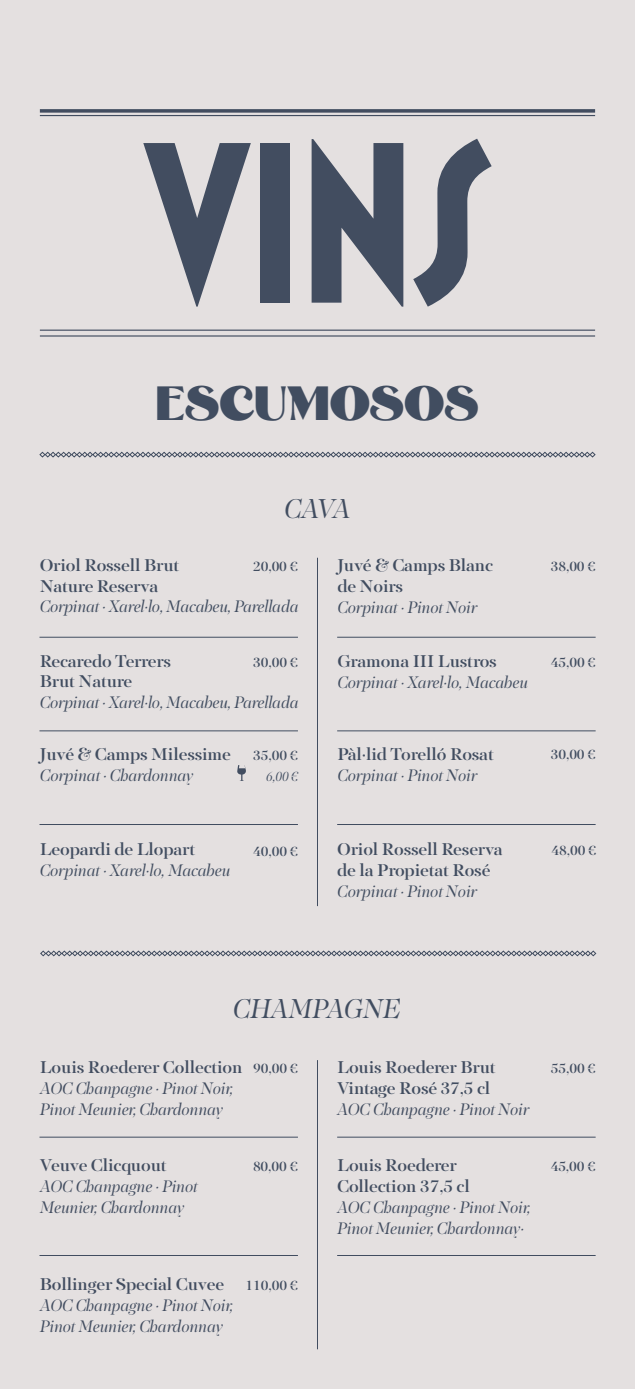
<style>
.page{position:relative;width:635px;height:1389px;background:#e4e0e0}
.page>*{position:absolute;margin:0;border:0;box-sizing:border-box;transform-origin:0 0}
.Títulos_Menú{font:199.5px "Vista";color:#424d60}
.Títulos_Menú-2{font:42px "Buena";letter-spacing:-.01em;color:#414d60}
.t1{font:italic 28px "PF Regal Display Pro";color:#414d60}
.t2{font:500 17.5px/21px "PF Regal Display Pro";letter-spacing:-.01em;color:#414d60}
.t3{font:500 17.5px/21px "PF Regal Display Pro";letter-spacing:-.01em;color:#424d60}
.t4{font:italic 17.15px/21px "PF Regal Display Pro";letter-spacing:-.005em;color:#424d60}
.t5{font:italic 17.15px "PF Regal Display Pro";letter-spacing:-.005em;color:#414d60}
.t6{font:500 14px "PF Regal Display Pro";letter-spacing:-.01em;color:#414d60}
.t7{font:italic 14px "PF Regal Display Pro";color:#414d60}
.s1{color:#414d60}
</style>
<div class="page">
<svg style="left:40px;top:109px;width:555px;height:4px;background:#555f6f"></svg>
<hr style="left:40px;top:115px;width:555px;height:1px;background:#424d60">
<hr style="left:40px;top:330px;width:555px;height:1px;background:#424d60">
<hr style="left:40px;top:335px;width:555px;height:2px;background:#424d60">
<svg style="left:39px;top:452px;width:557px;height:6px"></svg>
<svg style="left:40px;top:950px;width:556px;height:6px"></svg>
<hr style="left:39px;top:637px;width:259px;height:1px;background:#414d60">
<hr style="left:39px;top:731px;width:259px;height:1px;background:#414d60">
<hr style="left:39px;top:824px;width:259px;height:1px;background:#414d60">
<hr style="left:337px;top:637px;width:259px;height:1px;background:#414d60">
<hr style="left:337px;top:731px;width:259px;height:1px;background:#414d60">
<hr style="left:337px;top:824px;width:259px;height:1px;background:#414d60">
<hr style="left:39px;top:1137px;width:259px;height:1px;background:#414d60">
<hr style="left:39px;top:1255px;width:259px;height:1px;background:#414d60">
<hr style="left:337px;top:1137px;width:259px;height:1px;background:#414d60">
<hr style="left:337px;top:1255px;width:259px;height:1px;background:#414d60">
<hr style="left:317px;top:558px;width:1px;height:348px;background:#414d60">
<hr style="left:317px;top:1060px;width:1px;height:289px;background:#414d60">
<svg style="left:237px;top:765px;width:9px;height:16px"></svg>
<p class="Títulos_Menú" style="left:138px;top:89px;width:360px">VINS</p>
<p class="Títulos_Menú-2" style="left:156px;top:380px;width:324px">ESCUMOSOS</p>
<p class="t1" style="left:284px;top:493px;width:68px">CAVA</p>
<p class="t2" style="left:40px;top:555px;width:141px">Oriol Rossell Brut<br>Nature Reserva</p>
<p class="t5" style="left:40px;top:597px;width:260px">Corpinat · Xarel·lo, Macabeu, Parellada</p>
<p class="t2" style="left:40px;top:652px;width:133px;line-height:19.6px">Recaredo Terrers<br>Brut Nature</p>
<p class="t5" style="left:40px;top:692px;width:260px">Corpinat · Xarel·lo, Macabeu, Parellada</p>
<p class="t6" style="left:253px;top:558px;width:46px">20,00 €</p>
<p class="t6" style="left:253px;top:654px;width:46px">30,00 €</p>
<p class="t2" style="left:337px;top:555px;width:157px">Juvé &amp; Camps Blanc</p>
<p class="t2" style="left:337px;top:576px;width:67px">de Noirs</p>
<p class="t5" style="left:337px;top:598px;width:142px">Corpinat · Pinot Noir</p>
<p class="t2" style="left:337px;top:651px;width:161px">Gramona III Lustros</p>
<p class="t5" style="left:337px;top:673px;width:192px">Corpinat · Xarel·lo, Macabeu</p>
<p class="t6" style="left:551px;top:558px;width:46px">38,00 €</p>
<p class="t6" style="left:551px;top:655px;width:46px">45,00 €</p>
<p class="t2" style="left:40px;top:743px;width:193px">Juvé &amp; Camps Milessime</p>
<p class="t5" style="left:40px;top:765px;width:155px">Corpinat · Chardonnay</p>
<p class="t6" style="left:253px;top:747px;width:46px">35,00 €</p>
<p class="t7" style="left:266px;top:768px;width:33px">6,00 €</p>
<p class="t2" style="left:337px;top:743px;width:158px">Pàl·lid Torelló Rosat</p>
<p class="t5" style="left:337px;top:765px;width:142px">Corpinat · Pinot Noir</p>
<p class="t6" style="left:551px;top:747px;width:46px">30,00 €</p>
<p class="t2" style="left:40px;top:839px;width:157px">Leopardi de Llopart</p>
<p class="t5" style="left:40px;top:861px;width:192px">Corpinat · Xarel·lo, Macabeu</p>
<p class="t6" style="left:253px;top:843px;width:46px">40,00 €</p>
<p class="t2" style="left:337px;top:839px;width:167px">Oriol Rossell Reserva de la Propietat Rosé</p>
<p class="t5" style="left:337px;top:882px;width:142px">Corpinat · Pinot Noir</p>
<p class="t6" style="left:552px;top:843px;width:46px">48,00 €</p>
<p class="t1" style="left:233px;top:992px;width:169px">CHAMPAGNE</p>
<p class="t3" style="left:40px;top:1057px;width:204px">Louis Roederer Collection</p>
<p class="t4" style="left:40px;top:1078px;width:195px">AOC Chanpagne · Pinot Noir,<br>Pinot Meunier, Chardonnay</p>
<p class="t3" style="left:337px;top:1057px;width:160px">Louis Roederer Brut<br><span class="s1">Vintage Rosé 37,5 cl</span></p>
<p class="t4" style="left:337px;top:1099px;width:194px">AOC Chanpagne · Pinot Noir</p>
<p class="t3" style="left:337px;top:1155px;width:134px">Louis Roederer<br>Collection <span class="s1">37,5 cl</span></p>
<p class="t4" style="left:337px;top:1197px;width:195px">AOC Chanpagne · Pinot Noir,<br>Pinot Meunier, Chardonnay<span class="s1">·</span></p>
<p class="t6" style="left:551px;top:1061px;width:46px">55,00 €</p>
<p class="t6" style="left:253px;top:1061px;width:46px">90,00 €</p>
<p class="t3" style="left:40px;top:1155px;width:128px">Veuve Clicquout</p>
<p class="t6" style="left:551px;top:1158px;width:46px">45,00 €</p>
<p class="t4" style="left:40px;top:1176px;width:160px">AOC Chanpagne · Pinot<br>Meunier, Chardonnay</p>
<p class="t6" style="left:253px;top:1158px;width:46px">80,00 €</p>
<p class="t3" style="left:40px;top:1273px;width:186px">Bollinger Special Cuvee</p>
<p class="t4" style="left:40px;top:1295px;width:195px">AOC Chanpagne · Pinot Noir,<br>Pinot Meunier, Chardonnay</p>
<p class="t6" style="left:246px;top:1277px;width:54px">110,00 €</p>
</div>
